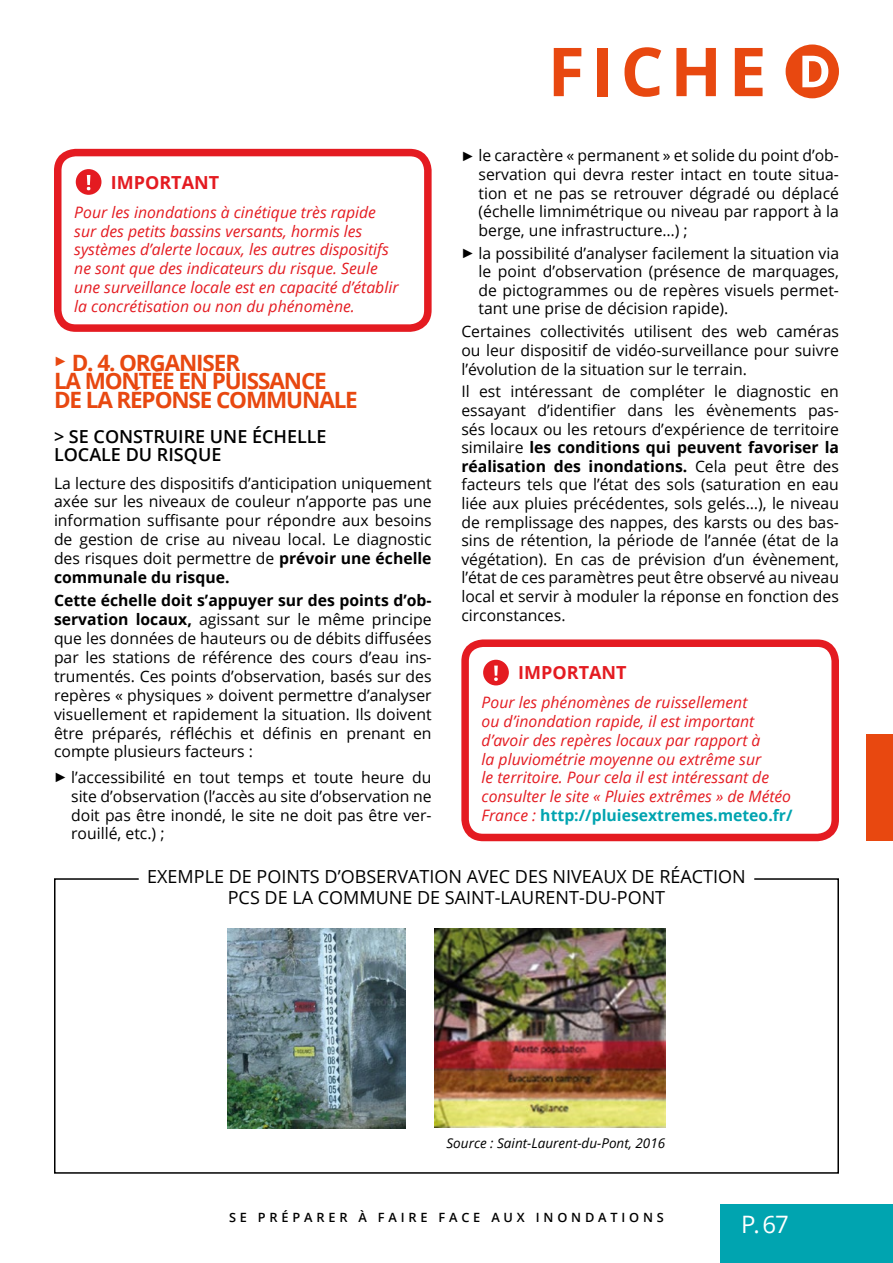
<style>
.page{position:relative;width:893px;height:1263px;background:#fff}
.page>*{position:absolute;margin:0;border:0;box-sizing:border-box;transform-origin:0 0}
.t1{font:700 67.5px "Open Sans";letter-spacing:.1em;color:#e84810}
.t2{font:24px "Open Sans";color:#fff}
.t3{font:700 22.5px/18.8px "Open Sans";letter-spacing:-.05em;color:#e84810}
.t4{font:18px/21px "Open Sans";color:#000;text-align:center}
.t5{font:600 18px/18px "Open Sans";color:#000}
.t6{font:700 18px "Open Sans";color:#e41b21}
.t7{font:15.75px/18.6px "Open Sans";color:#000;text-align:justify}
.t8{font:italic 15.75px/18.8px "Open Sans";color:#e41b21}
.t9{font:italic 13.5px "Open Sans";color:#000}
.t10{font:600 12.75px "Open Sans";letter-spacing:.3em;color:#000}
.s1{font-family:"FF Dingbests";font-weight:400;font-size:19.5px}
.s2{font-weight:700}
.s3{font-family:"FF Dingbests";font-size:19.5px}
.s4{font-weight:700;font-style:normal;color:#00a4b0}
</style>
<div class="page">
<svg style="left:786px;top:45px;width:53px;height:53px"></svg>
<svg style="left:76px;top:169px;width:25px;height:26px"></svg>
<div style="left:54px;top:149px;width:378px;height:183px;border:8px solid #e41b21;border-radius:18px"></div>
<img style="left:228px;top:928px;width:178px;height:200px">
<img style="left:434px;top:929px;width:231px;height:198px">
<svg style="left:483px;top:660px;width:26px;height:25px"></svg>
<div style="left:461px;top:639px;width:378px;height:202px;border:8px solid #e41b21;border-radius:18px"></div>
<div style="left:866px;top:734px;width:27px;height:107px;background:#e84810"></div>
<div style="left:720px;top:1204px;width:173px;height:59px;background:#00a4b0"></div>
<p class="t6" style="left:111px;top:170px;width:110px">IMPORTANT</p>
<p class="t8" style="left:74px;top:202px;width:326px">Pour les inondations à cinétique très rapide sur des petits bassins versants, hormis les systèmes d’alerte locaux, les autres dispositifs ne sont que des indicateurs du risque. Seule une surveillance locale est en capacité d’établir la concrétisation ou non du phénomène.</p>
<h3 class="t3" style="left:54px;top:353px;width:305px"><span class="s1">&gt;</span> D. 4. ORGANISER<br>LA MONTÉE EN PUISSANCE<br>DE LA RÉPONSE COMMUNALE</h3>
<p class="t5" style="left:54px;top:427px;width:274px">&gt; SE CONSTRUIRE UNE ÉCHELLE<br>LOCALE DU RISQUE</p>
<p class="t7" style="left:54px;top:473px;width:379px">La lecture des dispositifs d’anticipation uniquement axée sur les niveaux de couleur n’apporte pas une information suffisante pour répondre aux besoins de gestion de crise au niveau local. Le diagnostic des risques doit permettre de <span class="s2">prévoir une échelle communale du risque.</span></p>
<p class="t7" style="left:54px;top:591px;width:379px"><span class="s2">Cette échelle doit s’appuyer sur des points d’ob&shy;servation locaux,</span> agissant sur le même principe que les données de hauteurs ou de débits diffusées par les stations de référence des cours d’eau ins&shy;trumentés. Ces points d’observation, basés sur des repères « physiques » doivent permettre d’analyser visuellement et rapidement la situation. Ils doivent être préparés, réfléchis et définis en prenant en compte plusieurs facteurs :</p>
<p class="t7" style="left:71px;top:767px;width:362px;text-indent:-17px"><span class="s3">&gt;</span> l’accessibilité en tout temps et toute heure du site d’observation (l’accès au site d’observation ne doit pas être inondé, le site ne doit pas être ver&shy;rouillé, etc.) ;</p>
<h1 class="t1" style="left:548px;top:24px;width:220px">FICHE</h1>
<p class="t7" style="left:478px;top:146px;width:362px;text-indent:-17px"><span class="s3">&gt;</span> le caractère « permanent » et solide du point d’ob&shy;servation qui devra rester intact en toute situa&shy;tion et ne pas se retrouver dégradé ou déplacé (échelle limnimétrique ou niveau par rapport à la berge, une infrastructure…) ;</p>
<p class="t7" style="left:478px;top:243px;width:362px;text-indent:-17px"><span class="s3">&gt;</span> la possibilité d’analyser facilement la situation via le point d’observation (présence de marquages, de pictogrammes ou de repères visuels permet&shy;tant une prise de décision rapide).</p>
<p class="t7" style="left:461px;top:322px;width:379px">Certaines collectivités utilisent des web caméras ou leur dispositif de vidéo-surveillance pour suivre l’évolution de la situation sur le terrain.</p>
<p class="t7" style="left:461px;top:382px;width:379px">Il est intéressant de compléter le diagnostic en essayant d’identifier dans les évènements pas&shy;sés locaux ou les retours d’expérience de territoire similaire <span class="s2">les conditions qui peuvent favoriser la réalisation des inondations.</span> Cela peut être des facteurs tels que l’état des sols (saturation en eau liée aux pluies précédentes, sols gelés…), le niveau de remplissage des nappes, des karsts ou des bas&shy;sins de rétention, la période de l’année (état de la végétation). En cas de prévision d’un évènement, l’état de ces paramètres peut être observé au niveau local et servir à moduler la réponse en fonction des circonstances.</p>
<p class="t6" style="left:518px;top:660px;width:110px">IMPORTANT</p>
<p class="t8" style="left:482px;top:693px;width:312px">Pour les phénomènes de ruissellement<br>ou d’inondation rapide, il est important d’avoir des repères locaux par rapport à<br>la pluviométrie moyenne ou extrême sur<br>le territoire. Pour cela il est intéressant de consulter le site « Pluies extrêmes » de Météo France : <span class="s4">http://pluiesextremes.meteo.fr/</span></p>
<p class="t4" style="left:147px;top:865px;width:600px">EXEMPLE DE POINTS D’OBSERVATION AVEC DES NIVEAUX DE RÉACTION<br>PCS DE LA COMMUNE DE SAINT-LAURENT-DU-PONT</p>
<p class="t9" style="left:446px;top:1134px;width:220px">Source : Saint-Laurent-du-Pont, 2016</p>
<p class="t10" style="left:229px;top:1209px;width:436px">SE PRÉPARER À FAIRE FACE AUX INONDATIONS</p>
<h2 class="t2" style="left:741px;top:1208px;width:49px">P. 67</h2>
</div>
